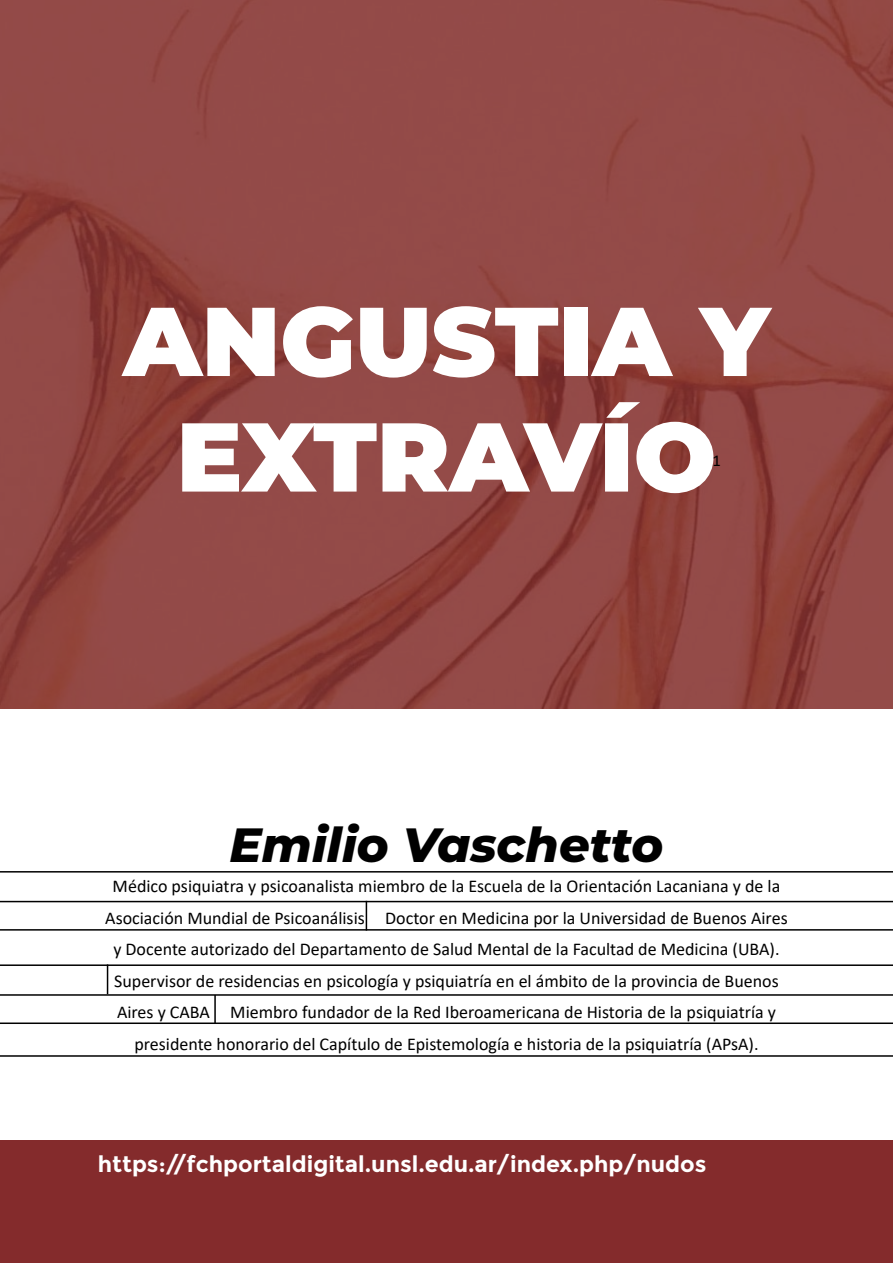
<style>
.page{position:relative;width:893px;height:1263px;background:#fff}
.page>*{position:absolute;margin:0;border:0;box-sizing:border-box;transform-origin:0 0}
.t1{font:900 97.5px/115.5px "Montserrat";color:#fff;text-align:center}
.t2{font:italic 800 48px "Montserrat";color:#000}
.t3{font:700 22.5px "Montserrat";color:#fff}
.t4{font:18px/31.5px "Calibri";color:#000;text-align:center}
.t5{font:16.65px "Calibri";color:#000}
</style>
<div class="page">
<img style="left:0;top:0;width:893px;height:708px">
<hr style="left:0;top:871px;width:893px;height:1px;background:#000">
<hr style="left:0;top:964px;width:893px;height:2px;background:#000">
<hr style="left:0;top:901px;width:893px;height:1px;background:#000">
<hr style="left:0;top:994px;width:893px;height:2px;background:#000">
<hr style="left:0;top:929px;width:893px;height:2px;background:#000">
<hr style="left:0;top:1022px;width:893px;height:2px;background:#000">
<hr style="left:0;top:1055px;width:893px;height:2px;background:#000">
<svg style="left:366px;top:902px;width:1px;height:27px"></svg>
<hr style="left:107px;top:964px;width:1px;height:30px;background:#000">
<hr style="left:214px;top:995px;width:2px;height:28px;background:#000">
<div style="left:0;top:1141px;width:893px;height:122px;background:#842b2c"></div>
<h1 class="t1" style="left:123px;top:277px;width:648px">ANGUSTIA Y<br>EXTRAVÍO</h1>
<p class="t5" style="left:713px;top:449px;width:10px">1</p>
<h2 class="t2" style="left:230px;top:810px;width:435px">Emilio Vaschetto</h2>
<p class="t4" style="left:105px;top:870px;width:684px">Médico psiquiatra y psicoanalista miembro de la Escuela de la Orientación Lacaniana y de la Asociación Mundial de Psicoanálisis Doctor en Medicina por la Universidad de Buenos Aires y Docente autorizado del Departamento de Salud Mental de la Facultad de Medicina (UBA).<br>Supervisor de residencias en psicología y psiquiatría en el ámbito de la provincia de Buenos Aires y CABA Miembro fundador de la Red Iberoamericana de Historia de la psiquiatría y presidente honorario del Capítulo de Epistemología e historia de la psiquiatría (APsA).</p>
<p class="t3" style="left:98px;top:1151px;width:610px">https://fchportaldigital.unsl.edu.ar/index.php/nudos</p>
</div>
